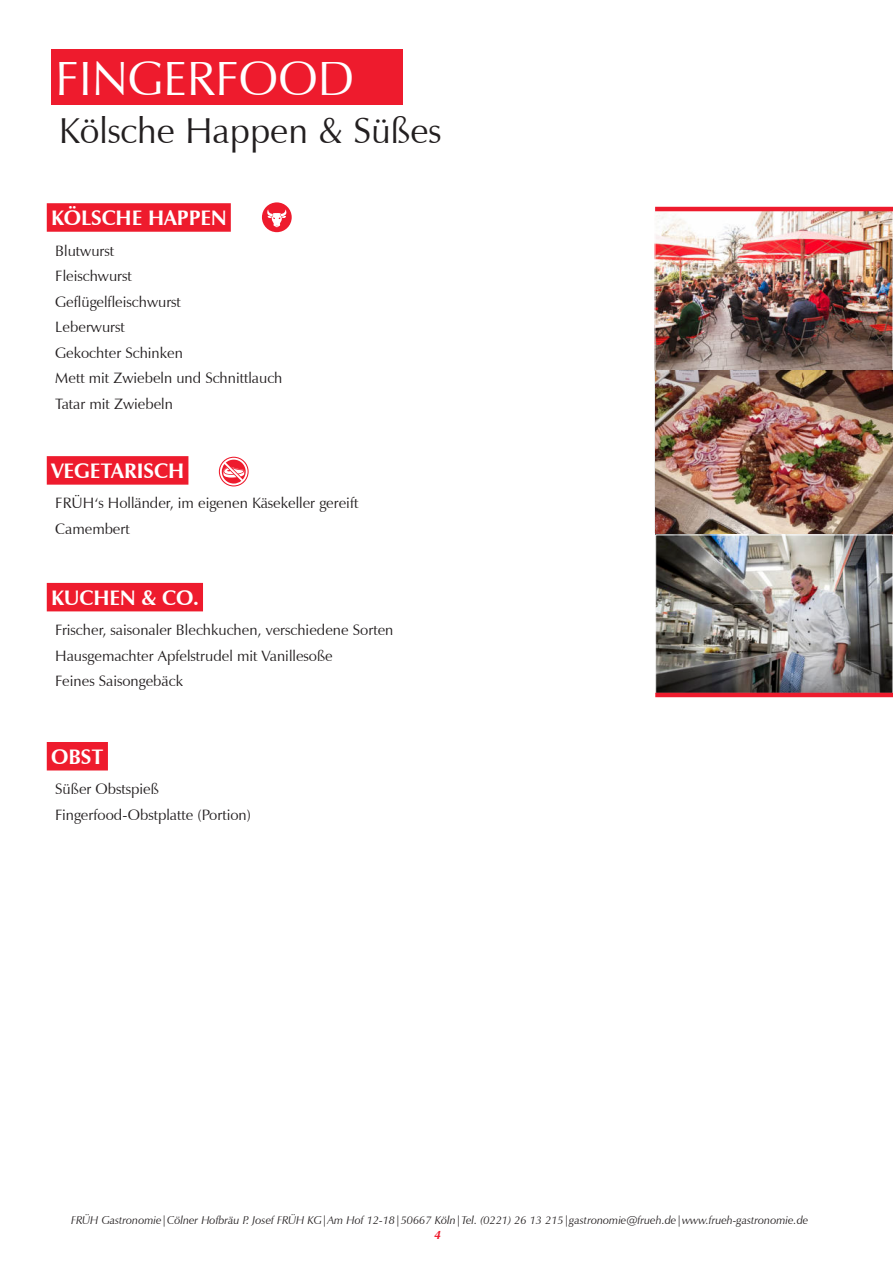
<style>
.page{position:relative;width:893px;height:1263px;background:#fff}
.page>*{position:absolute;margin:0;border:0;box-sizing:border-box;transform-origin:0 0}
.t1{font:48px "Zapf Humanist 601 BT";color:#fff}
.t2{font:36px "Zapf Humanist 601 BT";color:#231f20}
.t3{font:700 21px "Zapf Humanist 601 BT";color:#fff}
.t4{font:15px/25.5px "Zapf Humanist 601 BT";color:#231f20}
.t5{font:italic 700 12px "Zapf Humanist 601 BT";color:#ee1b2d}
.t6{font:italic 11.25px "Zapf Humanist 601 BT";color:#231f20}
</style>
<div class="page">
<div style="left:51px;top:49px;width:352px;height:56px;background:#ee1b2d"></div>
<div style="left:47px;top:203px;width:184px;height:29px;background:#ee1b2d"></div>
<div style="left:47px;top:456px;width:141px;height:29px;background:#ee1b2d"></div>
<div style="left:47px;top:742px;width:61px;height:28px;background:#ee1b2d"></div>
<div style="left:47px;top:583px;width:156px;height:28px;background:#ee1b2d"></div>
<div style="left:262px;top:202px;width:30px;height:30px;background:#ee1b2d;border-radius:50%"></div>
<svg style="left:267px;top:209px;width:20px;height:18px"></svg>
<svg style="left:219px;top:457px;width:30px;height:29px"></svg>
<svg style="left:220px;top:458px;width:28px;height:27px"></svg>
<img style="left:655px;top:211px;width:238px;height:323px">
<div style="left:654px;top:209px;width:239px;height:162px;border:1px solid #fff"></div>
<img style="left:656px;top:373px;width:235px;height:158px">
<div style="left:654px;top:371px;width:239px;height:162px;border:1px solid #fff"></div>
<img style="left:657px;top:536px;width:234px;height:156px">
<div style="left:655px;top:534px;width:238px;height:160px;border:1px solid #fff"></div>
<hr style="left:655px;top:207px;width:238px;height:4px;background:#ee1b2d">
<hr style="left:655px;top:693px;width:238px;height:4px;background:#ee1b2d">
<h1 class="t1" style="left:55px;top:59px;width:300px">FINGERFOOD</h1>
<h2 class="t2" style="left:59px;top:116px;width:384px">Kölsche Happen &amp; Süßes</h2>
<h3 class="t3" style="left:51px;top:210px;width:177px">KÖLSCHE HAPPEN</h3>
<p class="t4" style="left:55px;top:239px;width:229px">Blutwurst<br>Fleischwurst<br>Geflügelfleischwurst<br>Leberwurst<br>Gekochter Schinken<br>Mett mit Zwiebeln und Schnittlauch<br>Tatar mit Zwiebeln</p>
<h3 class="t3" style="left:51px;top:462px;width:135px">VEGETARISCH</h3>
<p class="t4" style="left:55px;top:492px;width:305px">FRÜH‘s Holländer, im eigenen Käsekeller gereift<br>Camembert</p>
<h3 class="t3" style="left:51px;top:589px;width:149px">KUCHEN &amp; CO.</h3>
<p class="t4" style="left:55px;top:619px;width:340px">Frischer, saisonaler Blechkuchen, verschiedene Sorten<br>Hausgemachter Apfelstrudel mit Vanillesoße<br>Feines Saisongebäck</p>
<h3 class="t3" style="left:51px;top:748px;width:54px">OBST</h3>
<p class="t4" style="left:55px;top:778px;width:197px">Süßer Obstspieß<br>Fingerfood-Obstplatte (Portion)</p>
<p class="t6" style="left:71px;top:1215px;width:739px">FRÜH Gastronomie|Cölner Hofbräu P. Josef FRÜH KG|Am Hof 12-18|50667 Köln|Tel. (0221) 26 13 215|gastronomie@frueh.de|www.frueh-gastronomie.de</p>
<p class="t5" style="left:434px;top:1228px;width:8px">4</p>
</div>
